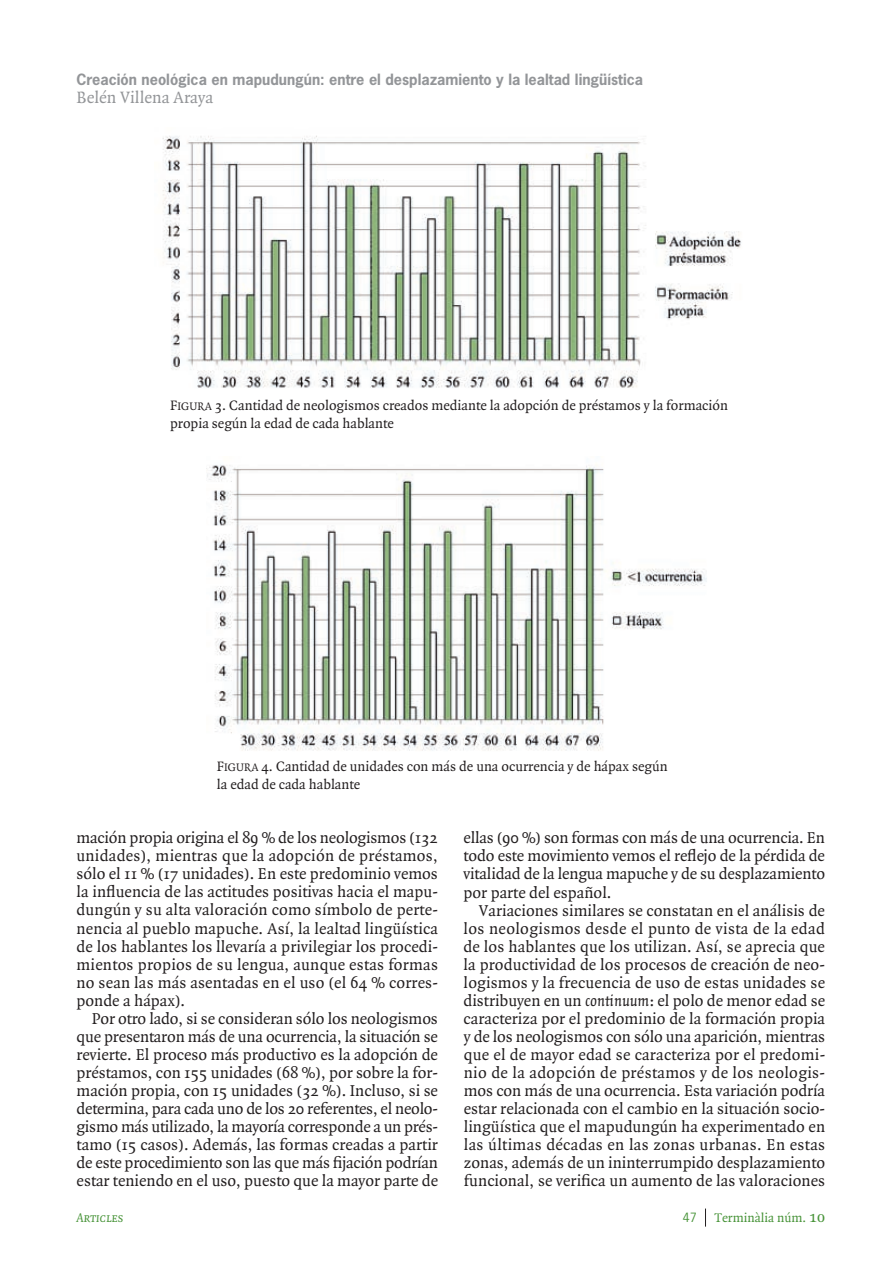
<style>
.page{position:relative;width:893px;height:1263px;background:#fff}
.page>*{position:absolute;margin:0;border:0;box-sizing:border-box;transform-origin:0 0}
.t1{font:17.7px "Quadraat";color:#939598}
.t2{font:16.8px/18px "Quadraat";color:#231f20;text-align:justify}
.t3{font:14.7px/18px "Quadraat";color:#231f20}
.t4{font:700 14.7px "News Gothic";color:#939598}
.t5{font:13.5px "Quadraat";color:#479338}
.t6{font:13.5px "Quadraat Italic Small Caps";color:#479338}
.t7{font:12px "News Gothic";color:#479338}
.s1{font-family:"Quadraat Regular SC800"}
.s2{font-family:"Quadraat Regular SC800";font-size:11.7px}
.s3{font-style:italic}
.s4{font-family:"Quadraat Small Caps";font-size:15.75px}
</style>
<div class="page">
<svg style="left:705px;top:1208px;width:1px;height:18px"></svg>
<img style="left:162px;top:135px;width:579px;height:253px">
<img style="left:206px;top:464px;width:501px;height:287px">
<p class="t4" style="left:77px;top:70px;width:568px">Creación neológica en mapudungún: entre el desplazamiento y la lealtad lingüística</p>
<p class="t1" style="left:77px;top:88px;width:138px">Belén Villena Araya</p>
<p class="t3" style="left:170px;top:397px;width:559px"><span class="s1">F</span><span class="s2">IGURA</span> 3. Cantidad de neologismos creados mediante la adopción de préstamos y la formación propia según la edad de cada hablante</p>
<p class="t3" style="left:217px;top:758px;width:452px"><span class="s1">F</span><span class="s2">IGURA</span> 4. Cantidad de unidades con más de una ocurrencia y de hápax según la edad de cada hablante</p>
<p class="t2" style="left:76px;top:829px;width:363px">mación propia origina el 89 % de los neologismos (132 unidades), mientras que la adopción de préstamos, sólo el 11 % (17 unidades). En este predominio vemos la influencia de las actitudes positivas hacia el mapu&shy;dungún y su alta valoración como símbolo de perte&shy;nencia al pueblo mapuche. Así, la lealtad lingüística de los hablantes los llevaría a privilegiar los procedi&shy;mientos propios de su lengua, aunque estas formas no sean las más asentadas en el uso (el 64 % corres&shy;ponde a hápax).</p>
<p class="t2" style="left:77px;top:1010px;width:363px;text-indent:15px">Por otro lado, si se consideran sólo los neologismos que presentaron más de una ocurrencia, la situación se revierte. El proceso más productivo es la adopción de préstamos, con 155 unidades (68 %), por sobre la for&shy;mación propia, con 15 unidades (32 %). Incluso, si se determina, para cada uno de los 20 referentes, el neolo&shy;gismo más utilizado, la mayoría corresponde a un prés&shy;tamo (15 casos). Además, las formas creadas a partir de este procedimiento son las que más fijación podrían estar teniendo en el uso, puesto que la mayor parte de</p>
<p class="t2" style="left:464px;top:829px;width:363px">ellas (90 %) son formas con más de una ocurrencia. En todo este movimiento vemos el reflejo de la pérdida de vitalidad de la lengua mapuche y de su desplazamiento por parte del español.</p>
<p class="t2" style="left:463px;top:902px;width:363px;text-indent:15px">Variaciones similares se constatan en el análisis de los neologismos desde el punto de vista de la edad de los hablantes que los utilizan. Así, se aprecia que la productividad de los procesos de creación de neo&shy;logismos y la frecuencia de uso de estas unidades se distribuyen en un <span class="s3">continuum</span>: el polo de menor edad se caracteriza por el predominio de la formación propia y de los neologismos con sólo una aparición, mientras que el de mayor edad se caracteriza por el predomi&shy;nio de la adopción de préstamos y de los neologis&shy;mos con más de una ocurrencia. Esta variación podría estar relacionada con el cambio en la situación socio&shy;lingüística que el mapudungún ha experimentado en las últimas décadas en las zonas urbanas. En estas zonas, además de un ininterrumpido desplazamiento funcional, se verifica un aumento de las valoraciones</p>
<p class="t6" style="left:77px;top:1211px;width:48px">Articles</p>
<p class="t7" style="left:683px;top:1210px;width:15px">47</p>
<p class="t5" style="left:714px;top:1211px;width:112px">Terminàlia núm. <span class="s4">10</span></p>
</div>
